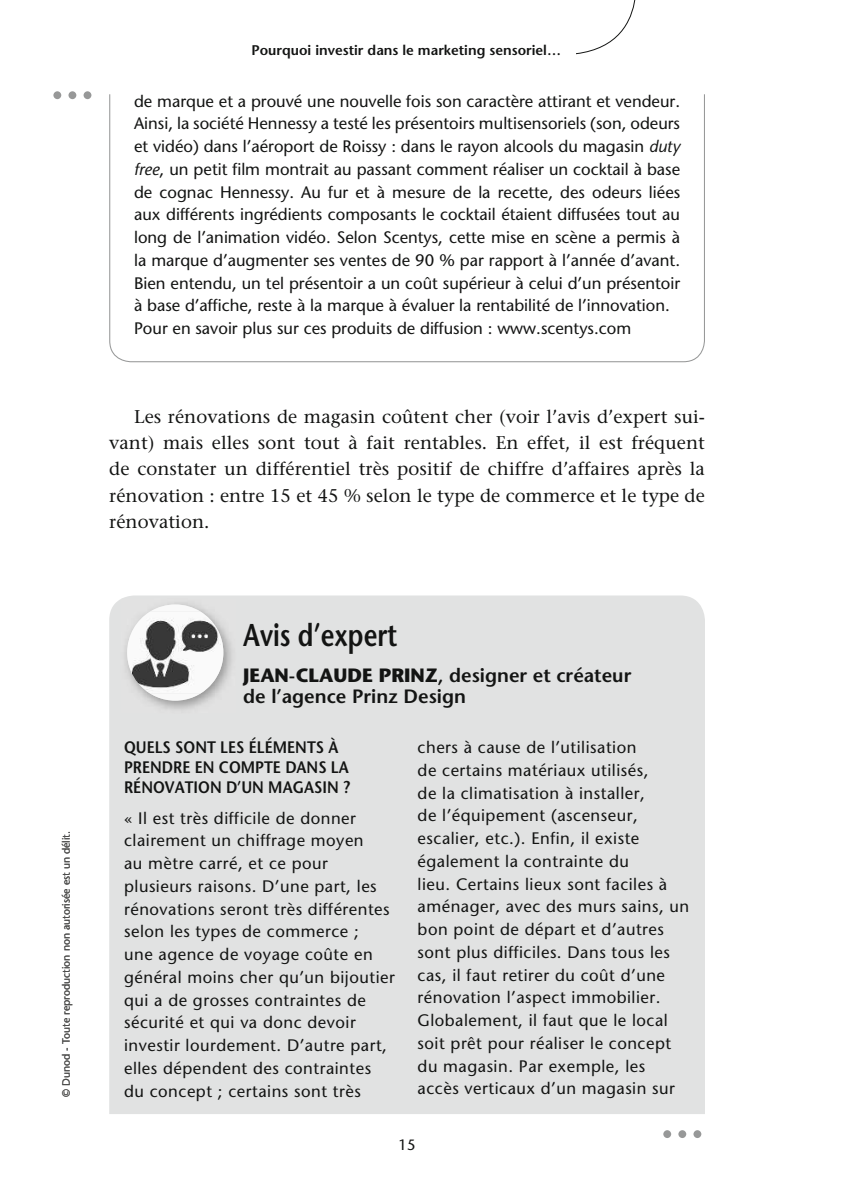
<style>
.page{position:relative;width:844px;height:1191px;background:#fff}
.page>*{position:absolute;margin:0;border:0;box-sizing:border-box;transform-origin:0 0}
.t1{font:600 52.5px "Stone Sans Std";color:#979898}
.t2{font:600 31.5px "Stone Sans Std";color:#131413;scale:.8 1}
.t3{font:600 19.25px/21px "Stone Sans Std";color:#131413}
.t4{font:500 18.38px/26.2px "Stone Serif Std";letter-spacing:.005em;color:#131413;text-align:justify}
.t5{font:500 16.62px/22.8px "Stone Sans Std";letter-spacing:.03em;color:#131413}
.t6{font:500 16.62px/22.8px "Stone Sans Std";color:#131413}
.t7{font:600 16.62px/20.1px "Stone Sans Std";color:#131413;scale:.9 1}
.t8{font:500 14.88px "Stone Sans Std";color:#131413}
.t9{font:600 14px "Stone Sans Std";color:#131413}
.t10{font:500 10.5px "Stone Sans Std";color:#4d4d4c}
.s1{font-style:italic}
.s2{font-weight:700}
</style>
<div class="page">
<svg style="left:576px;top:0;width:60px;height:55px"></svg>
<div style="left:109px;top:595px;width:595px;height:519px;background:#e1e2e2"></div>
<img style="left:121px;top:598px;width:115px;height:115px">
<svg style="left:121px;top:598px;width:102px;height:102px"></svg>
<img style="left:127px;top:611px;width:23px;height:51px">
<svg style="left:109px;top:94px;width:596px;height:269px"></svg>
<h1 class="t1" style="left:50px;top:49px;width:47px">...</h1>
<p class="t9" style="left:251px;top:42px;width:311px">pourquoi investir dans le marketing sensoriel…</p>
<p class="t6" style="left:134px;top:89px;width:547px">de marque et a prouvé une nouvelle fois son caractère attirant et vendeur.<br>Ainsi, la société Hennessy a testé les présentoirs multisensoriels (son, odeurs et vidéo) dans l’aéroport de Roissy : dans le rayon alcools du magasin <span class="s1">duty free</span>, un petit film montrait au passant comment réaliser un cocktail à base de cognac Hennessy. Au fur et à mesure de la recette, des odeurs liées aux différents ingrédients composants le cocktail étaient diffusées tout au long de l’animation vidéo. Selon Scentys, cette mise en scène a permis à la marque d’augmenter ses ventes de 90 % par rapport à l’année d’avant.<br>Bien entendu, un tel présentoir a un coût supérieur à celui d’un présentoir à base d’affiche, reste à la marque à évaluer la rentabilité de l’innovation.<br>Pour en savoir plus sur ces produits de diffusion : www.scentys.com</p>
<p class="t4" style="left:109px;top:403px;width:597px;text-indent:25px">Les rénovations de magasin coûtent cher (voir l’avis d’expert sui&shy;vant) mais elles sont tout à fait rentables. En effet, il est fréquent de constater un différentiel très positif de chiffre d’affaires après la rénovation : entre 15 et 45 % selon le type de commerce et le type de rénovation.</p>
<p class="t10" style="left:60px;top:1096px;width:267px;rotate:-90deg">© Dunod - Toute reproduction non autorisée est un délit.</p>
<h2 class="t2" style="left:243px;top:615px;width:194px">avis d’expert</h2>
<p class="t3" style="left:243px;top:664px;width:389px"><span class="s2">JEAN-CLAUDE PRINZ</span>, designer et créateur de l’agence prinz design</p>
<p class="t7" style="left:124px;top:737px;width:252px">Quels sont les éléments À prendre en compte dans la rénovation d’un magasin ?</p>
<p class="t5" style="left:124px;top:806px;width:272px">« Il est très difficile de donner clairement un chiffrage moyen<br>au mètre carré, et ce pour plusieurs raisons. D’une part, les rénovations seront très différentes selon les types de commerce ;<br>une agence de voyage coûte en général moins cher qu’un bijoutier qui a de grosses contraintes de sécurité et qui va donc devoir investir lourdement. D’autre part, elles dépendent des contraintes du concept ; certains sont très</p>
<p class="t5" style="left:417px;top:736px;width:273px">chers à cause de l’utilisation<br>de certains matériaux utilisés,<br>de la climatisation à installer,<br>de l’équipement (ascenseur, escalier, etc.). Enfin, il existe également la contrainte du<br>lieu. Certains lieux sont faciles à aménager, avec des murs sains, un bon point de départ et d’autres sont plus difficiles. Dans tous les cas, il faut retirer du coût d’une rénovation l’aspect immobilier.<br>Globalement, il faut que le local soit prêt pour réaliser le concept du magasin. Par exemple, les accès verticaux d’un magasin sur</p>
<h1 class="t1" style="left:659px;top:1087px;width:47px">...</h1>
<p class="t8" style="left:398px;top:1136px;width:19px">15</p>
</div>
